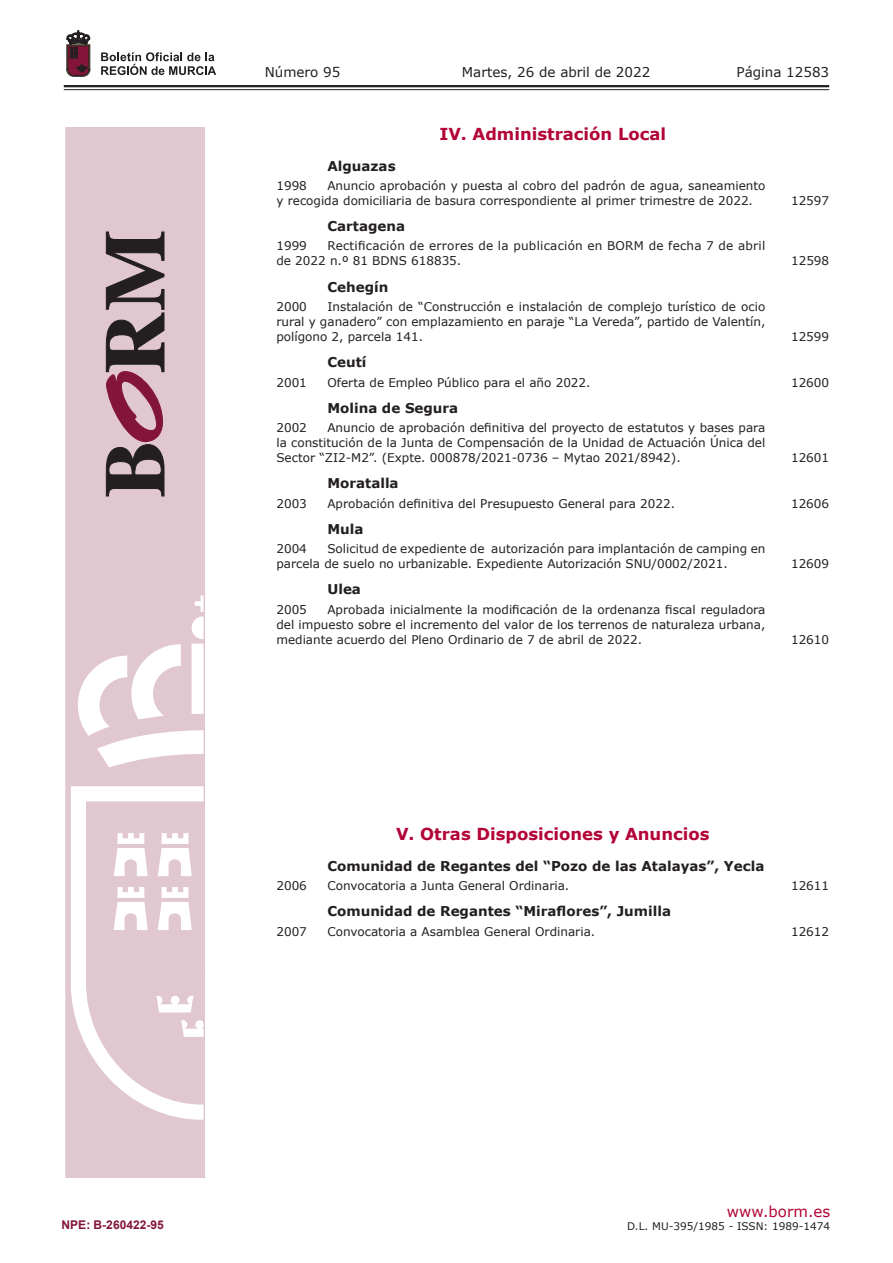
<style>
.page{position:relative;width:893px;height:1263px;background:#fff}
.page>*{position:absolute;margin:0;border:0;box-sizing:border-box;transform-origin:0 0}
.t1{font:700 16.5px "Verdana";color:#b30437}
.t2{font:15px "Verdana";color:#b30437}
.t3{font:700 13.5px "Verdana";color:#231f20}
.t4{font:13.5px "Verdana";color:#231f20}
.t5{font:12px/15px "Verdana";color:#231f20;text-align:justify}
.t6{font:12px/15px "Verdana";letter-spacing:.02em;color:#231f20}
.t7{font:700 12px "Arial";color:#83143a}
.t8{font:10.5px "Verdana";color:#231f20}
</style>
<div class="page">
<hr style="left:64px;top:85px;width:765px;height:2px;background:#231f20">
<hr style="left:64px;top:89px;width:765px;height:1px;background:#231f20">
<svg style="left:101px;top:52px;width:115px;height:23px"></svg>
<svg style="left:67px;top:31px;width:23px;height:45px"></svg>
<svg style="left:65px;top:128px;width:140px;height:1050px;background:#e5cfd7"></svg>
<svg style="left:106px;top:232px;width:58px;height:264px;background:#8b6f79"></svg>
<p class="t4" style="left:265px;top:62px;width:77px">Número 95</p>
<p class="t4" style="left:462px;top:62px;width:190px">Martes, 26 de abril de 2022</p>
<p class="t4" style="left:736px;top:62px;width:94px">Página 12583</p>
<p class="t3" style="left:327px;top:156px;width:70px">Alguazas</p>
<h1 class="t1" style="left:439px;top:122px;width:228px">IV. Administración Local</h1>
<p class="t5" style="left:276px;top:178px;width:490px;text-indent:51px">Anuncio aprobación y puesta al cobro del padrón de agua, saneamiento y recogida domiciliaria de basura correspondiente al primer trimestre de 2022.</p>
<p class="t5" style="left:276px;top:178px;width:32px">1998</p>
<p class="t3" style="left:327px;top:217px;width:79px">Cartagena</p>
<p class="t6" style="left:276px;top:238px;width:490px;text-indent:51px">Rectificación de errores de la publicación en BORM de fecha 7 de abril de 2022 n.º 81 BDNS 618835.</p>
<p class="t5" style="left:276px;top:238px;width:32px">1999</p>
<p class="t3" style="left:327px;top:277px;width:62px">Cehegín</p>
<p class="t5" style="left:276px;top:299px;width:490px;text-indent:51px">Instalación de “Construcción e instalación de complejo turístico de ocio rural y ganadero” con emplazamiento en paraje “La Vereda”, partido de Valentín, polígono 2, parcela 141.</p>
<p class="t5" style="left:276px;top:299px;width:32px">2000</p>
<p class="t3" style="left:327px;top:353px;width:41px">Ceutí</p>
<p class="t5" style="left:791px;top:193px;width:40px">12597</p>
<p class="t5" style="left:791px;top:253px;width:40px">12598</p>
<p class="t5" style="left:791px;top:329px;width:40px">12599</p>
<p class="t5" style="left:276px;top:374px;width:32px">2001</p>
<p class="t5" style="left:327px;top:374px;width:265px">Oferta de Empleo Público para el año 2022.</p>
<p class="t5" style="left:791px;top:374px;width:40px">12600</p>
<p class="t3" style="left:327px;top:398px;width:132px">Molina de Segura</p>
<p class="t5" style="left:276px;top:420px;width:32px">2002</p>
<p class="t5" style="left:276px;top:420px;width:490px;text-indent:51px">Anuncio de aprobación definitiva del proyecto de estatutos y bases para la constitución de la Junta de Compensación de la Unidad de Actuación Única del Sector “ZI2-M2”. (Expte. 000878/2021-0736 – Mytao 2021/8942).</p>
<p class="t5" style="left:791px;top:450px;width:40px">12601</p>
<p class="t3" style="left:327px;top:474px;width:73px">Moratalla</p>
<p class="t5" style="left:276px;top:495px;width:32px">2003</p>
<p class="t5" style="left:327px;top:495px;width:349px">Aprobación definitiva del Presupuesto General para 2022.</p>
<p class="t5" style="left:791px;top:495px;width:40px">12606</p>
<p class="t3" style="left:327px;top:519px;width:38px">Mula</p>
<p class="t5" style="left:276px;top:541px;width:32px">2004</p>
<p class="t5" style="left:276px;top:541px;width:491px;text-indent:51px">Solicitud de expediente de autorización para implantación de camping en parcela de suelo no urbanizable. Expediente Autorización SNU/0002/2021.</p>
<p class="t5" style="left:791px;top:556px;width:40px">12609</p>
<p class="t3" style="left:327px;top:580px;width:35px">Ulea</p>
<p class="t5" style="left:276px;top:602px;width:490px;text-indent:51px">Aprobada inicialmente la modificación de la ordenanza fiscal reguladora del impuesto sobre el incremento del valor de los terrenos de naturaleza urbana, mediante acuerdo del Pleno Ordinario de 7 de abril de 2022.</p>
<p class="t5" style="left:276px;top:602px;width:32px">2005</p>
<p class="t5" style="left:791px;top:632px;width:40px">12610</p>
<h1 class="t1" style="left:396px;top:823px;width:315px">V. Otras Disposiciones y Anuncios</h1>
<p class="t3" style="left:327px;top:856px;width:438px">Comunidad de Regantes del “Pozo de las Atalayas”, Yecla</p>
<p class="t5" style="left:276px;top:878px;width:32px">2006</p>
<p class="t5" style="left:327px;top:878px;width:243px">Convocatoria a Junta General Ordinaria.</p>
<p class="t5" style="left:791px;top:878px;width:40px">12611</p>
<p class="t3" style="left:327px;top:902px;width:345px">Comunidad de Regantes “Miraflores”, Jumilla</p>
<p class="t5" style="left:276px;top:924px;width:32px">2007</p>
<p class="t5" style="left:327px;top:924px;width:269px">Convocatoria a Asamblea General Ordinaria.</p>
<p class="t5" style="left:791px;top:924px;width:40px">12612</p>
<p class="t7" style="left:62px;top:1216px;width:104px">NPE: B-260422-95</p>
<p class="t2" style="left:727px;top:1201px;width:105px">www.borm.es</p>
<p class="t8" style="left:627px;top:1218px;width:205px">D.L. MU-395/1985 - ISSN: 1989-1474</p>
</div>
